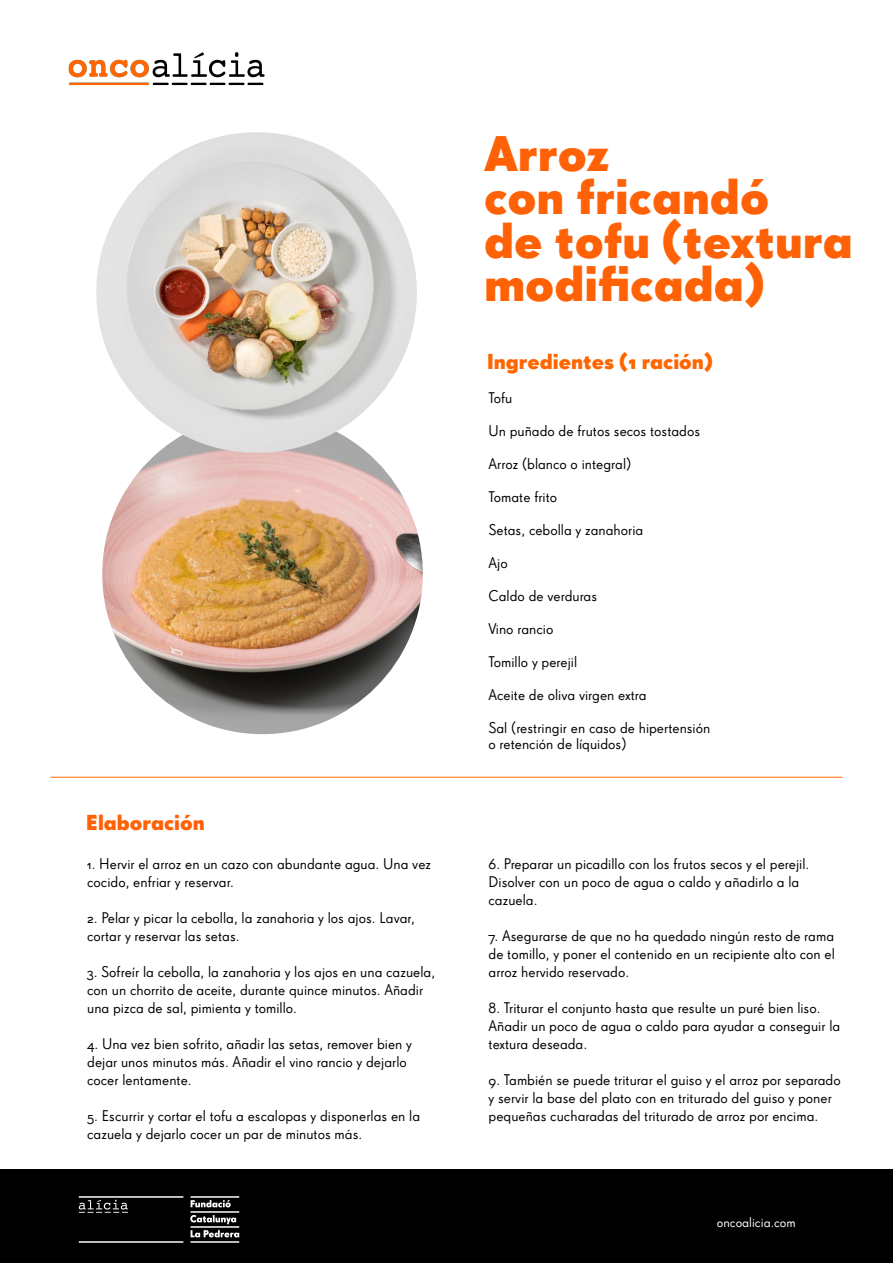
<style>
.page{position:relative;width:893px;height:1263px;background:#fff}
.page>*{position:absolute;margin:0;border:0;box-sizing:border-box;transform-origin:0 0}
.t1{font:48.45px/43.5px "Super Grotesk OT Bld";color:#ff6106}
.t2{font:21px "Super Grotesk OT Bld";color:#f60}
.t3{font:21px "Super Grotesk OT Bld";color:#ff6106}
.t4{font:15px/18px "Super Grotesk OT";color:#000}
.t5{font:13.5px "Super Grotesk OT";color:#fff}
</style>
<div class="page">
<hr style="left:51px;top:777px;width:791px;height:1px;background:#f60">
<div style="left:0;top:1170px;width:893px;height:93px;background:#000"></div>
<img style="left:78px;top:1196px;width:162px;height:47px">
<img style="left:68px;top:52px;width:197px;height:34px">
<img style="left:102px;top:414px;width:321px;height:320px;border-radius:160px">
<img style="left:96px;top:132px;width:321px;height:321px;border-radius:160px">
<h2 class="t3" style="left:86px;top:809px;width:120px">Elaboración</h2>
<p class="t4" style="left:87px;top:855px;width:345px">1. Hervir el arroz en un cazo con abundante agua. Una vez cocido, enfriar y reservar.</p>
<p class="t4" style="left:87px;top:909px;width:329px">2. Pelar y picar la cebolla, la zanahoria y los ajos. Lavar, cortar y reservar las setas.</p>
<p class="t4" style="left:87px;top:963px;width:349px">3. Sofreír la cebolla, la zanahoria y los ajos en una cazuela, con un chorrito de aceite, durante quince minutos. Añadir una pizca de sal, pimienta y tomillo.</p>
<p class="t4" style="left:87px;top:1035px;width:326px">4. Una vez bien sofrito, añadir las setas, remover bien y dejar unos minutos más. Añadir el vino rancio y dejarlo cocer lentamente.</p>
<p class="t4" style="left:87px;top:1107px;width:334px">5. Escurrir y cortar el tofu a escalopas y disponerlas en la cazuela y dejarlo cocer un par de minutos más.</p>
<h1 class="t1" style="left:484px;top:131px;width:370px">Arroz<br>con fricandó<br>de tofu (textura modificada)</h1>
<h2 class="t2" style="left:487px;top:348px;width:227px">Ingredientes (1 ración)</h2>
<p class="t4" style="left:488px;top:389px;width:25px">Tofu</p>
<p class="t4" style="left:488px;top:422px;width:213px">Un puñado de frutos secos tostados</p>
<p class="t4" style="left:488px;top:455px;width:144px">Arroz (blanco o integral)</p>
<p class="t4" style="left:488px;top:488px;width:70px">Tomate frito</p>
<p class="t4" style="left:488px;top:521px;width:156px">Setas, cebolla y zanahoria</p>
<p class="t4" style="left:488px;top:554px;width:21px">Ajo</p>
<p class="t4" style="left:488px;top:587px;width:110px">Caldo de verduras</p>
<p class="t4" style="left:488px;top:620px;width:66px">Vino rancio</p>
<p class="t4" style="left:488px;top:653px;width:90px">Tomillo y perejil</p>
<p class="t4" style="left:488px;top:686px;width:160px">Aceite de oliva virgen extra</p>
<p class="t4" style="left:488px;top:719px;width:223px;line-height:16.5px">Sal (restringir en caso de hipertensión o retención de líquidos)</p>
<p class="t4" style="left:489px;top:855px;width:322px">6. Preparar un picadillo con los frutos secos y el perejil.<br>Disolver con un poco de agua o caldo y añadirlo a la cazuela.</p>
<p class="t4" style="left:489px;top:927px;width:348px;text-align:justify">7. Asegurarse de que no ha quedado ningún resto de rama de tomillo, y poner el contenido en un recipiente alto con el arroz hervido reservado.</p>
<p class="t4" style="left:489px;top:999px;width:353px">8. Triturar el conjunto hasta que resulte un puré bien liso.<br>Añadir un poco de agua o caldo para ayudar a conseguir la textura deseada.</p>
<p class="t4" style="left:489px;top:1071px;width:354px">9. También se puede triturar el guiso y el arroz por separado y servir la base del plato con en triturado del guiso y poner pequeñas cucharadas del triturado de arroz por encima.</p>
<p class="t5" style="left:717px;top:1215px;width:80px">oncoalicia.com</p>
</div>
